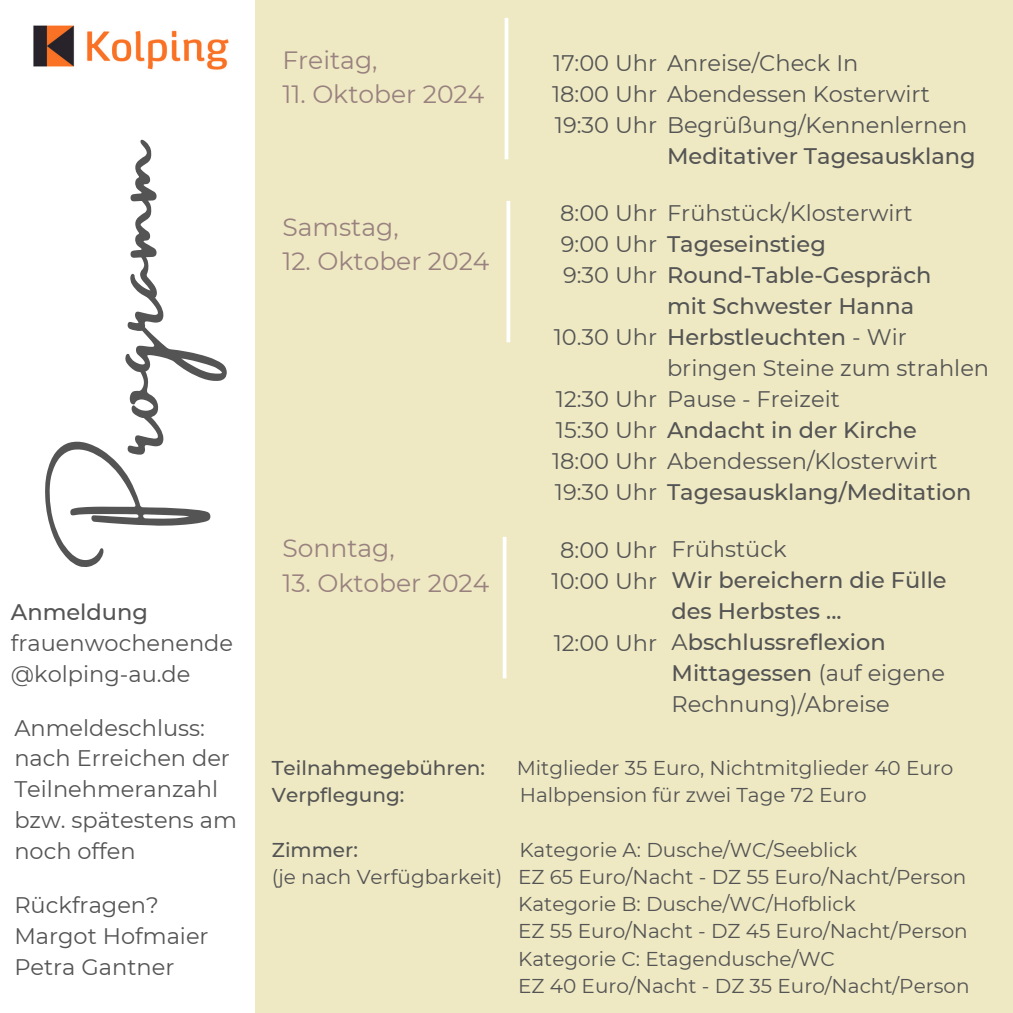
<style>
.page{position:relative;width:1013px;height:1013px;background:#fff}
.page>*{position:absolute;margin:0;border:0;box-sizing:border-box;transform-origin:0 0}
.t1{font:87.5px "Amsterdam Three";color:#545454}
.t2{font:25px "Montserrat";color:#99817f}
.t3{font:22.5px/31px "Montserrat";color:#545454}
.t4{font:500 22.5px/31px "Montserrat";color:#545454}
.t5{font:20px "Montserrat";color:#545454}
.t6{font:500 20px "Montserrat";color:#545454}
.s1{font-weight:500}
.s2{font-weight:400}
</style>
<div class="page">
<div style="left:255px;top:0;width:757px;height:1012px;background:#eee9c3"></div>
<img style="left:33px;top:25px;width:196px;height:45px">
<svg style="left:506px;top:201px;width:4px;height:141px"></svg>
<svg style="left:502px;top:537px;width:4px;height:141px"></svg>
<svg style="left:504px;top:18px;width:4px;height:141px"></svg>
<h2 class="t1" style="left:81px;top:525px;width:388px;rotate:-90deg">Programm</h2>
<h2 class="t3" style="left:11px;top:596px;width:224px"><span class="s1">Anmeldung </span>frauenwochenende @kolping-au.de</h2>
<p class="t3" style="left:14px;top:712px;width:224px">Anmeldeschluss: nach Erreichen der<br>Teilnehmeranzahl bzw. spätestens am noch offen</p>
<p class="t3" style="left:14px;top:889px;width:196px">Rückfragen?<br>Margot Hofmaier<br>Petra Gantner</p>
<h3 class="t2" style="left:282px;top:44px;width:96px">Freitag,</h3>
<h3 class="t2" style="left:282px;top:79px;width:203px">11. Oktober 2024</h3>
<p class="t2" style="left:282px;top:211px;width:118px">Samstag,</p>
<p class="t2" style="left:282px;top:246px;width:208px">12. Oktober 2024</p>
<h1 class="t2" style="left:282px;top:533px;width:114px">Sonntag,</h1>
<h1 class="t2" style="left:282px;top:568px;width:208px">13. Oktober 2024</h1>
<h3 class="t3" style="left:552px;top:47px;width:417px">17:00 Uhr Anreise/Check In<br>18:00 Uhr Abendessen Kosterwirt<br>19:30 Uhr Begrüßung/Kennenlernen</h3>
<p class="t4" style="left:667px;top:140px;width:310px">Meditativer Tagesausklang</p>
<h3 class="t3" style="left:560px;top:197px;width:373px">8:00 Uhr Frühstück/Klosterwirt<br>9:00 Uhr <span class="s1">Tageseinstieg<br></span>9:30 Uhr <span class="s1">Round-Table-Gespräch</span></h3>
<p class="t4" style="left:667px;top:290px;width:249px">mit Schwester Hanna</p>
<h3 class="t4" style="left:554px;top:321px;width:354px"><span class="s2">10.30 Uhr</span> Herbstleuchten <span class="s2">- Wir</span></h3>
<p class="t3" style="left:667px;top:352px;width:323px">bringen Steine zum strahlen</p>
<h3 class="t3" style="left:552px;top:383px;width:421px">12:30 Uhr Pause - Freizeit<br>15:30 Uhr <span class="s1">Andacht in der Kirche<br></span>18:00 Uhr Abendessen/Klosterwirt<br>19:30 Uhr <span class="s1">Tagesausklang/Meditation</span></h3>
<h3 class="t4" style="left:671px;top:533px;width:277px"><span class="s2">Frühstück<br></span>Wir bereichern die Fülle des Herbstes ...<br><span class="s2">A</span>bschlussreflexion<br>Mittagessen <span class="s2">(auf eigene<br>Rechnung)/Abreise</span></h3>
<p class="t3" style="left:551px;top:534px;width:107px;text-align:center">8:00 Uhr<br>10:00 Uhr</p>
<p class="t3" style="left:553px;top:627px;width:105px">12:00 Uhr</p>
<h2 class="t6" style="left:272px;top:755px;width:215px">Teilnahmegebühren:</h2>
<h2 class="t5" style="left:517px;top:755px;width:438px">Mitglieder 35 Euro, Nichtmitglieder 40 Euro</h2>
<h3 class="t6" style="left:272px;top:783px;width:134px">Verpflegung:</h3>
<h3 class="t5" style="left:520px;top:783px;width:348px">Halbpension für zwei Tage 72 Euro</h3>
<h3 class="t6" style="left:272px;top:837px;width:87px">Zimmer:</h3>
<h3 class="t5" style="left:519px;top:837px;width:339px">Kategorie A: Dusche/WC/Seeblick</h3>
<h3 class="t5" style="left:272px;top:864px;width:696px">(je nach Verfügbarkeit) EZ 65 Euro/Nacht - DZ 55 Euro/Nacht/Person</h3>
<h3 class="t5" style="left:518px;top:891px;width:339px">Kategorie B: Dusche/WC/Hofblick</h3>
<h3 class="t5" style="left:518px;top:919px;width:451px">EZ 55 Euro/Nacht - DZ 45 Euro/Nacht/Person</h3>
<p class="t5" style="left:518px;top:946px;width:318px">Kategorie C: Etagendusche/WC</p>
<p class="t5" style="left:518px;top:973px;width:453px">EZ 40 Euro/Nacht - DZ 35 Euro/Nacht/Person</p>
</div>
